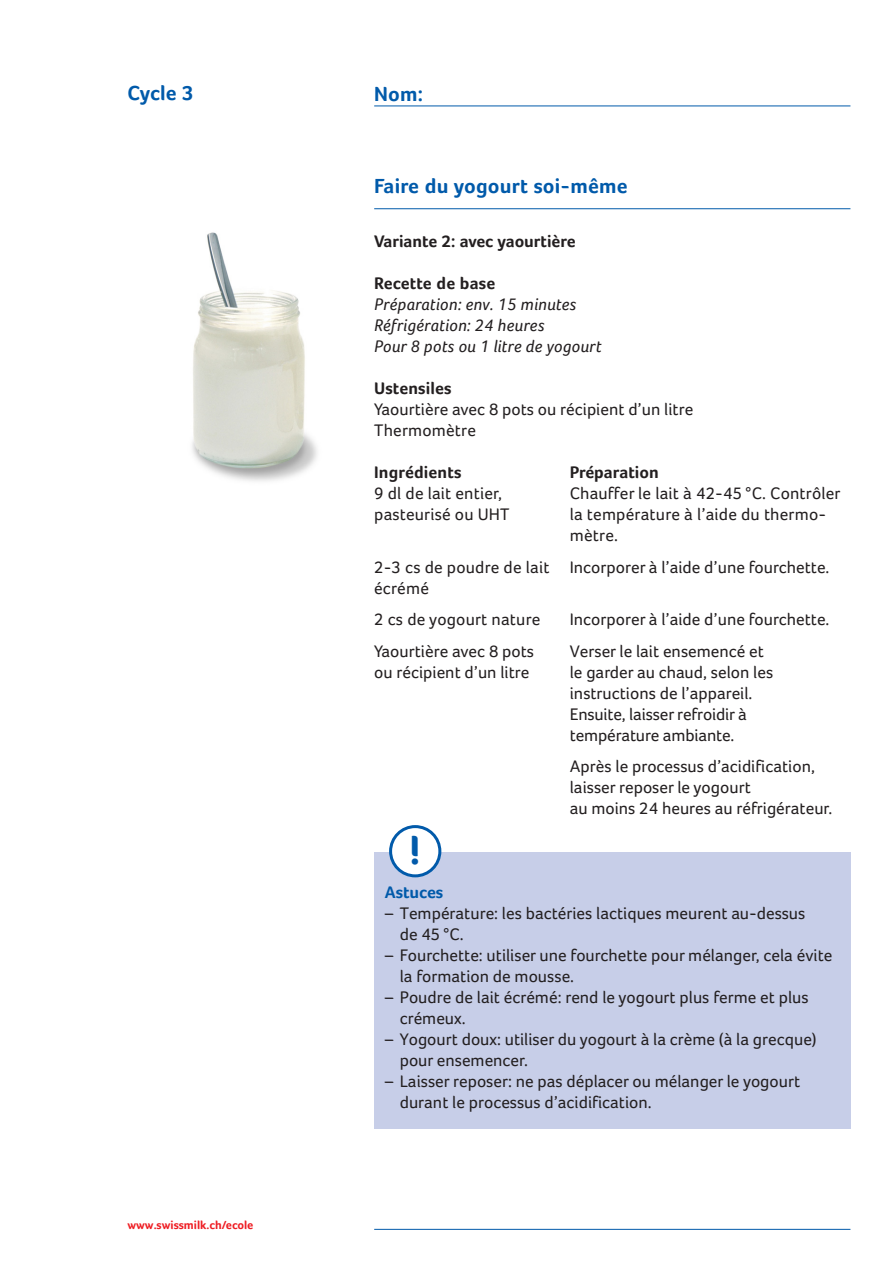
<style>
.page{position:relative;width:893px;height:1263px;background:#fff}
.page>*{position:absolute;margin:0;border:0;box-sizing:border-box;transform-origin:0 0}
.t1{font:700 42px "Foco";color:#015aaa}
.t2{font:700 21px "Foco";letter-spacing:.01em;color:#015aaa}
.t3{font:17.25px/21px "Foco";color:#231f20}
.t4{font:italic 17.25px "Foco";letter-spacing:.01em;color:#231f20}
.t5{font:700 17.25px "Foco";color:#231f20}
.t6{font:700 17.25px "Foco";color:#015aaa}
.t7{font:700 12px "Foco";color:#ee1d23}
</style>
<div class="page">
<hr style="left:374px;top:208px;width:476px;height:1px;background:#015aaa">
<hr style="left:374px;top:1229px;width:476px;height:1px;background:#015aaa">
<hr style="left:374px;top:106px;width:476px;height:1px;background:#015aaa">
<div style="left:374px;top:852px;width:476px;height:276px;background:#c7cee8"></div>
<div style="left:391px;top:826px;width:49px;height:50px;background:#fff;border-radius:50%"></div>
<div style="left:389px;top:825px;width:52px;height:52px;border:3px solid #015aaa;border-radius:50%"></div>
<img style="left:192px;top:232px;width:125px;height:249px">
<p class="t2" style="left:128px;top:80px;width:68px">Cycle 3</p>
<p class="t2" style="left:374px;top:82px;width:50px">Nom:</p>
<p class="t2" style="left:374px;top:174px;width:255px">Faire du yogourt soi-même</p>
<p class="t5" style="left:374px;top:231px;width:203px">Variante 2: avec yaourtière</p>
<p class="t5" style="left:374px;top:273px;width:123px">Recette de base</p>
<p class="t4" style="left:374px;top:295px;width:204px">Préparation: env. 15 minutes</p>
<p class="t4" style="left:374px;top:316px;width:172px">Réfrigération: 24 heures</p>
<p class="t4" style="left:374px;top:337px;width:229px">Pour 8 pots ou 1 litre de yogourt</p>
<p class="t5" style="left:374px;top:378px;width:79px">Ustensiles</p>
<p class="t3" style="left:374px;top:399px;width:321px">Yaourtière avec 8 pots ou récipient d’un litre</p>
<p class="t3" style="left:374px;top:420px;width:103px">Thermomètre</p>
<p class="t5" style="left:374px;top:462px;width:89px">Ingrédients</p>
<p class="t3" style="left:374px;top:483px;width:129px">9 dl de lait entier,</p>
<p class="t3" style="left:374px;top:504px;width:137px">pasteurisé ou UHT</p>
<p class="t3" style="left:374px;top:556px;width:177px">2-3 cs de poudre de lait</p>
<p class="t3" style="left:374px;top:577px;width:56px">écrémé</p>
<p class="t3" style="left:374px;top:609px;width:168px">2 cs de yogourt nature</p>
<p class="t3" style="left:374px;top:640px;width:161px">Yaourtière avec 8 pots</p>
<p class="t3" style="left:374px;top:661px;width:157px">ou récipient d’un litre</p>
<p class="t5" style="left:570px;top:462px;width:90px">Préparation</p>
<p class="t3" style="left:570px;top:483px;width:272px">Chauffer le lait à 42-45 °C. Contrôler la température à l’aide du thermo&shy;mètre.</p>
<p class="t3" style="left:570px;top:556px;width:261px">Incorporer à l’aide d’une fourchette.</p>
<p class="t3" style="left:570px;top:609px;width:261px">Incorporer à l’aide d’une fourchette.</p>
<p class="t3" style="left:570px;top:640px;width:196px">Verser le lait ensemencé et</p>
<p class="t3" style="left:570px;top:661px;width:205px">le garder au chaud, selon les</p>
<p class="t3" style="left:570px;top:682px;width:184px">instructions de l’appareil.</p>
<p class="t3" style="left:570px;top:703px;width:178px">Ensuite, laisser refroidir à</p>
<p class="t3" style="left:570px;top:724px;width:166px">température ambiante.</p>
<p class="t3" style="left:570px;top:756px;width:247px">Après le processus d’acidification,</p>
<p class="t3" style="left:570px;top:777px;width:182px">laisser reposer le yogourt</p>
<p class="t3" style="left:570px;top:798px;width:264px">au moins 24 heures au réfrigérateur.</p>
<p class="t1" style="left:409px;top:825px;width:13px">!</p>
<p class="t7" style="left:128px;top:1218px;width:127px">www.swissmilk.ch/ecole</p>
<p class="t6" style="left:385px;top:882px;width:60px">Astuces</p>
<p class="t3" style="left:385px;top:902px;width:422px">– Température: les bactéries lactiques meurent au-dessus</p>
<p class="t3" style="left:400px;top:923px;width:65px">de 45 °C.</p>
<p class="t3" style="left:400px;top:944px;width:434px;text-indent:-15px">– Fourchette: utiliser une fourchette pour mélanger, cela évite la formation de mousse.</p>
<p class="t3" style="left:400px;top:986px;width:410px;text-indent:-15px">– Poudre de lait écrémé: rend le yogourt plus ferme et plus crémeux.</p>
<p class="t3" style="left:400px;top:1028px;width:419px;text-indent:-15px">– Yogourt doux: utiliser du yogourt à la crème (à la grecque) pour ensemencer.</p>
<p class="t3" style="left:400px;top:1070px;width:402px;text-indent:-15px">– Laisser reposer: ne pas déplacer ou mélanger le yogourt durant le processus d’acidification.</p>
</div>
